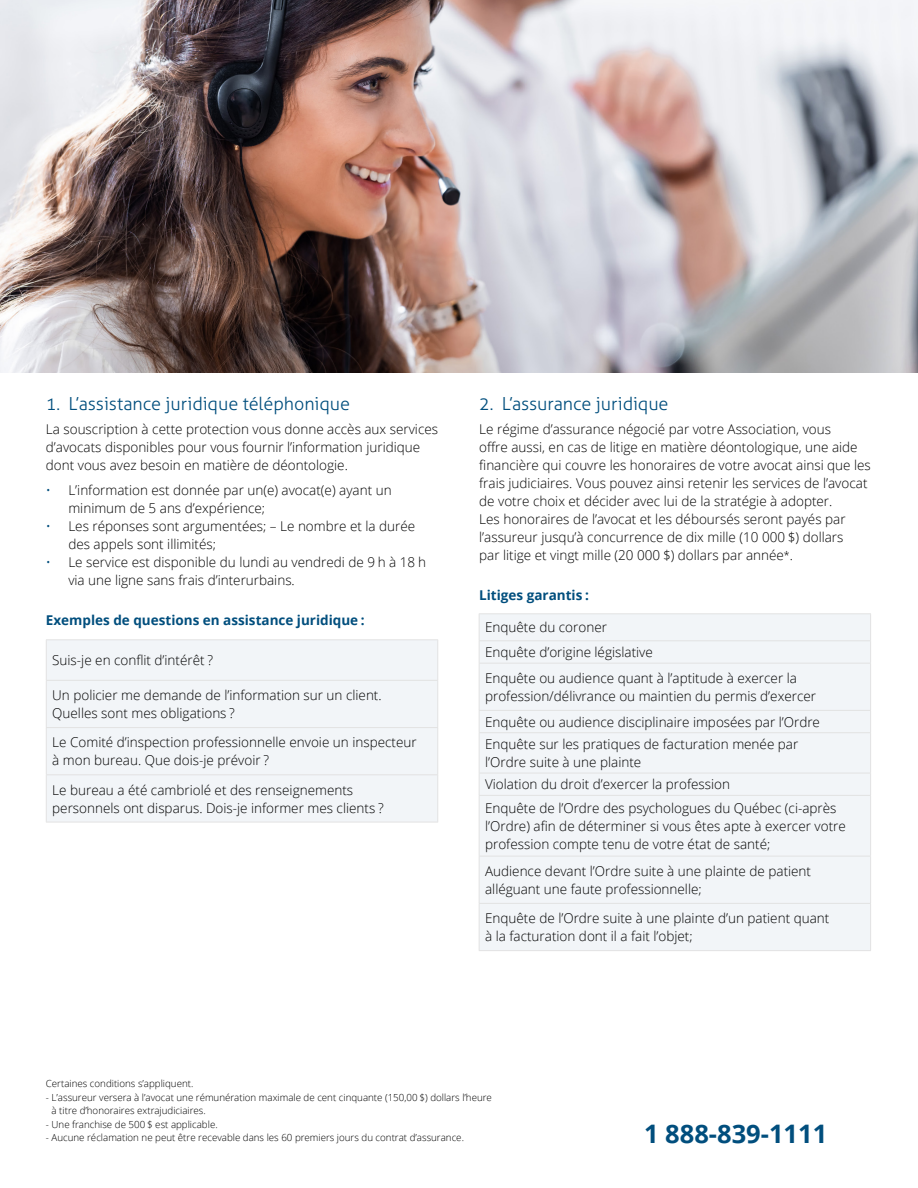
<style>
.page{position:relative;width:918px;height:1188px;background:#fff}
.page>*{position:absolute;margin:0;border:0;box-sizing:border-box;transform-origin:0 0}
.t1{font:700 25.5px "Open Sans";color:#014e7d}
.t2{font:300 18px "Aller";letter-spacing:-.005em;color:#014e7d}
.t3{font:300 13.5px/18px "Open Sans";color:#000}
.t4{font:700 13.5px "Open Sans";color:#014e7d}
.t5{font:300 9.75px/13.5px "Open Sans";color:#000}
.s1{color:#014e7d}
.s2{font-size:10.5px}
</style>
<div class="page">
<img style="left:0;top:0;width:918px;height:373px">
<div style="left:47px;top:640px;width:390px;height:182px;background:#f2f5f8"></div>
<hr style="left:437px;top:640px;width:1px;height:40px;background:#e2e2e2">
<hr style="left:437px;top:681px;width:1px;height:46px;background:#e2e2e2">
<hr style="left:437px;top:728px;width:1px;height:46px;background:#e2e2e2">
<hr style="left:437px;top:775px;width:1px;height:47px;background:#e2e2e2">
<hr style="left:46px;top:639px;width:392px;height:1px;background:#e2e2e2">
<hr style="left:46px;top:640px;width:1px;height:40px;background:#e2e2e2">
<hr style="left:46px;top:680px;width:392px;height:1px;background:#e2e2e2">
<hr style="left:46px;top:681px;width:1px;height:46px;background:#e2e2e2">
<hr style="left:46px;top:727px;width:392px;height:1px;background:#e2e2e2">
<hr style="left:46px;top:728px;width:1px;height:46px;background:#e2e2e2">
<hr style="left:46px;top:774px;width:392px;height:1px;background:#e2e2e2">
<hr style="left:46px;top:775px;width:1px;height:47px;background:#e2e2e2">
<hr style="left:46px;top:822px;width:392px;height:1px;background:#e2e2e2">
<div style="left:480px;top:614px;width:390px;height:336px;background:#f2f5f8"></div>
<svg style="left:870px;top:614px;width:1px;height:49px"></svg>
<hr style="left:870px;top:664px;width:1px;height:46px;background:#e2e2e2">
<svg style="left:870px;top:711px;width:1px;height:21px"></svg>
<hr style="left:870px;top:733px;width:1px;height:40px;background:#e2e2e2">
<svg style="left:870px;top:774px;width:1px;height:21px"></svg>
<hr style="left:870px;top:796px;width:1px;height:60px;background:#e2e2e2">
<hr style="left:870px;top:857px;width:1px;height:46px;background:#e2e2e2">
<hr style="left:870px;top:904px;width:1px;height:46px;background:#e2e2e2">
<hr style="left:479px;top:613px;width:392px;height:1px;background:#e2e2e2">
<hr style="left:479px;top:640px;width:392px;height:1px;background:#e2e2e2">
<svg style="left:479px;top:614px;width:1px;height:49px"></svg>
<hr style="left:479px;top:663px;width:392px;height:1px;background:#e2e2e2">
<hr style="left:479px;top:664px;width:1px;height:46px;background:#e2e2e2">
<hr style="left:479px;top:710px;width:392px;height:1px;background:#e2e2e2">
<svg style="left:479px;top:711px;width:1px;height:21px"></svg>
<hr style="left:479px;top:732px;width:392px;height:1px;background:#e2e2e2">
<hr style="left:479px;top:733px;width:1px;height:40px;background:#e2e2e2">
<hr style="left:479px;top:773px;width:392px;height:1px;background:#e2e2e2">
<svg style="left:479px;top:774px;width:1px;height:21px"></svg>
<hr style="left:479px;top:795px;width:392px;height:1px;background:#e2e2e2">
<hr style="left:479px;top:796px;width:1px;height:60px;background:#e2e2e2">
<hr style="left:479px;top:856px;width:392px;height:1px;background:#e2e2e2">
<hr style="left:479px;top:857px;width:1px;height:46px;background:#e2e2e2">
<hr style="left:479px;top:903px;width:392px;height:1px;background:#e2e2e2">
<hr style="left:479px;top:904px;width:1px;height:46px;background:#e2e2e2">
<hr style="left:479px;top:950px;width:392px;height:1px;background:#e2e2e2">
<h2 class="t2" style="left:46px;top:392px;width:306px">1. L’assistance juridique téléphonique</h2>
<p class="t3" style="left:46px;top:420px;width:394px">La souscription à cette protection vous donne accès aux services d’avocats disponibles pour vous fournir l’information juridique dont vous avez besoin en matière de déontologie.</p>
<p class="t3" style="left:68px;top:481px;width:325px;text-indent:-22px"><span class="s1">•</span> L’information est donnée par un(e) avocat(e) ayant un minimum de 5 ans d’expérience;</p>
<p class="t3" style="left:68px;top:517px;width:348px;text-indent:-22px"><span class="s1">•</span> Les réponses sont argumentées; – Le nombre et la durée des appels sont illimités;</p>
<p class="t3" style="left:68px;top:553px;width:359px;text-indent:-22px"><span class="s1">•</span> Le service est disponible du lundi au vendredi de 9 h à 18 h via une ligne sans frais d’interurbains.</p>
<p class="t4" style="left:46px;top:610px;width:320px">Exemples de questions en assistance juridique :</p>
<p class="t3" style="left:52px;top:651px;width:162px">Suis-je en conflit d’intérêt ?</p>
<p class="t3" style="left:52px;top:686px;width:331px">Un policier me demande de l’information sur un client.<br>Quelles sont mes obligations ?</p>
<p class="t3" style="left:52px;top:733px;width:366px">Le Comité d’inspection professionnelle envoie un inspecteur à mon bureau. Que dois-je prévoir ?</p>
<p class="t3" style="left:52px;top:780px;width:333px">Le bureau a été cambriolé et des renseignements personnels ont disparus. Dois-je informer mes clients ?</p>
<h2 class="t2" style="left:479px;top:392px;width:191px">2. L’assurance juridique</h2>
<p class="t3" style="left:479px;top:420px;width:393px">Le régime d’assurance négocié par votre Association, vous<br>offre aussi, en cas de litige en matière déontologique, une aide financière qui couvre les honoraires de votre avocat ainsi que les frais judiciaires. Vous pouvez ainsi retenir les services de l’avocat de votre choix et décider avec lui de la stratégie à adopter.<br>Les honoraires de l’avocat et les déboursés seront payés par l’assureur jusqu’à concurrence de dix mille (10 000 $) dollars<br>par litige et vingt mille (20 000 $) dollars par année<span class="s2">*</span>.</p>
<p class="t4" style="left:479px;top:586px;width:111px">Litiges garantis :</p>
<p class="t3" style="left:485px;top:615px;width:313px;line-height:25.2px">Enquête du coroner<br>Enquête d’origine législative<br>Enquête ou audience quant à l’aptitude à exercer la</p>
<p class="t3" style="left:485px;top:683px;width:336px;line-height:25.8px">profession/délivrance ou maintien du permis d’exercer<br>Enquête ou audience disciplinaire imposées par l’Ordre</p>
<p class="t3" style="left:485px;top:735px;width:315px">Enquête sur les pratiques de facturation menée par l’Ordre suite à une plainte</p>
<p class="t3" style="left:485px;top:772px;width:353px;line-height:23.5px">Violation du droit d’exercer la profession<br>Enquête de l’Ordre des psychologues du Québec (ci-après</p>
<p class="t3" style="left:485px;top:817px;width:362px">l’Ordre) afin de déterminer si vous êtes apte à exercer votre profession compte tenu de votre état de santé;</p>
<p class="t3" style="left:485px;top:862px;width:328px">Audience devant l’Ordre suite à une plainte de patient alléguant une faute professionnelle;</p>
<p class="t3" style="left:485px;top:909px;width:346px">Enquête de l’Ordre suite à une plainte d’un patient quant à la facturation dont il a fait l’objet;</p>
<p class="t5" style="left:46px;top:1077px;width:149px">Certaines conditions s’appliquent.</p>
<p class="t5" style="left:52px;top:1090px;width:442px;text-indent:-6px">- L’assureur versera à l’avocat une rémunération maximale de cent cinquante (150,00 $) dollars l’heure à titre d’honoraires extrajudiciaires.</p>
<p class="t5" style="left:46px;top:1117px;width:173px">- Une franchise de 500 $ est applicable.</p>
<p class="t5" style="left:46px;top:1131px;width:420px">- Aucune réclamation ne peut être recevable dans les 60 premiers jours du contrat d’assurance.</p>
<h1 class="t1" style="left:644px;top:1116px;width:185px">1 888-839-1111</h1>
</div>
